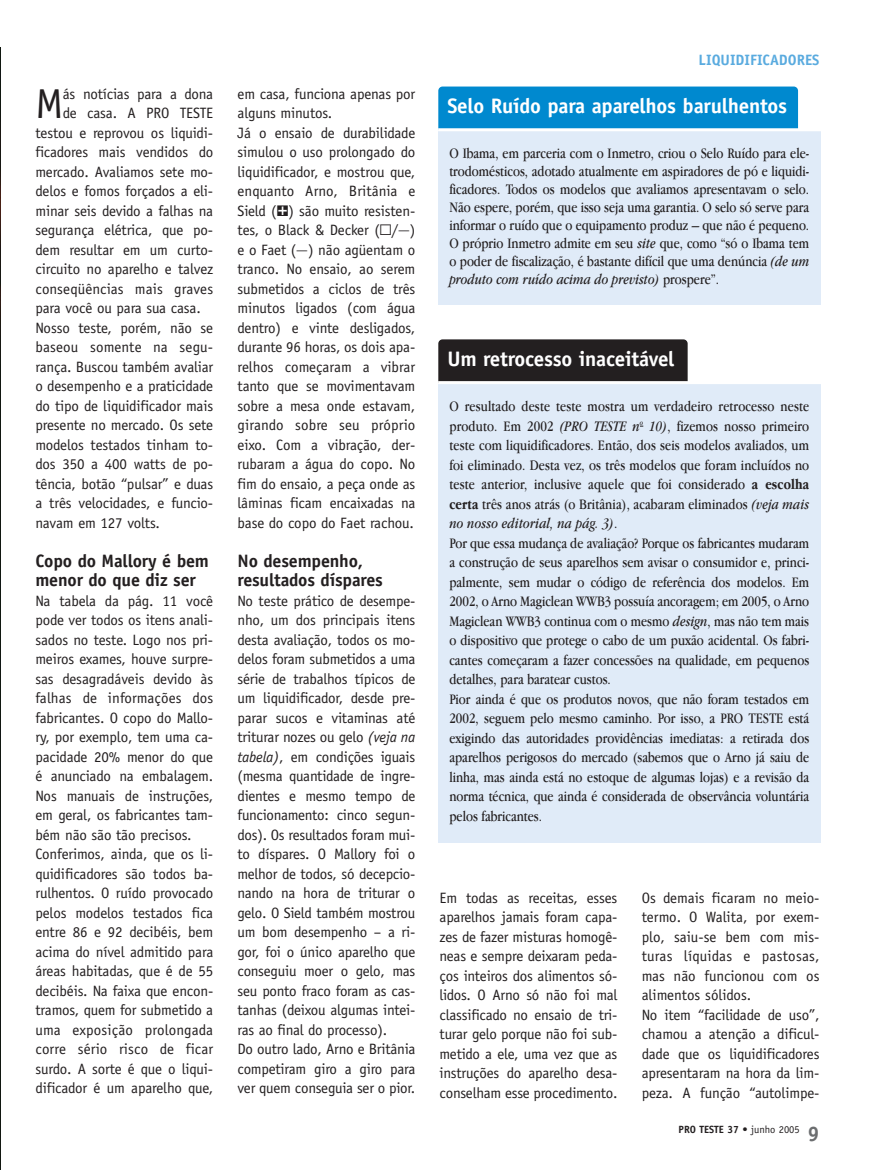
<style>
.page{position:relative;width:872px;height:1170px;background:#fff}
.page>*{position:absolute;margin:0;border:0;box-sizing:border-box;transform-origin:0 0}
.t1{font:41.85px "Officina Sans";color:#231f20}
.t2{font:700 21px "Officina Sans";letter-spacing:-.01em;color:#fff}
.t3{font:700 21px "Officina Sans";color:#6c6e70}
.t4{font:700 18px/19.5px "Officina Sans";letter-spacing:-.01em;color:#231f20}
.t5{font:15px/19.5px "Officina Sans";letter-spacing:-.01em;color:#231f20}
.t6{font:15px/19.5px "Apple Garamond";color:#231f20;text-align:justify}
.t7{font:15px "Officina Sans";letter-spacing:.01em;color:#231f20}
.t8{font:700 15px "Officina Sans";color:#5aabdf}
.t9{font:700 10.5px "Officina Sans";color:#231f20}
.s1{font-style:italic}
.s2{font-weight:700}
.s3{font-weight:400}
</style>
<div class="page">
<img style="left:0;top:48px;width:1px;height:1122px">
<div style="left:438px;top:87px;width:360px;height:51px;background:#0089cf;border-radius:4px"></div>
<div style="left:438px;top:130px;width:383px;height:175px;background:#e0ebf8"></div>
<hr style="left:438px;top:128px;width:383px;height:3px;background:#fff">
<div style="left:438px;top:339px;width:249px;height:52px;background:#231f20;border-radius:4px"></div>
<div style="left:438px;top:383px;width:383px;height:460px;background:#e0ebf8"></div>
<hr style="left:438px;top:381px;width:383px;height:3px;background:#fff">
<h1 class="t1" style="left:35px;top:88px;width:29px">M</h1>
<p class="t5" style="left:63px;top:85px;width:152px">ás notícias para a dona</p>
<p class="t5" style="left:63px;top:105px;width:152px">de casa. A PRO TESTE</p>
<p class="t5" style="left:35px;top:124px;width:179px">testou e reprovou os liquidi-</p>
<p class="t5" style="left:35px;top:144px;width:179px">ficadores mais vendidos do</p>
<p class="t5" style="left:35px;top:163px;width:179px">mercado. Avaliamos sete mo-</p>
<p class="t5" style="left:35px;top:183px;width:179px">delos e fomos forçados a eli-</p>
<p class="t5" style="left:35px;top:202px;width:179px">minar seis devido a falhas na</p>
<p class="t5" style="left:35px;top:222px;width:179px">segurança elétrica, que po-</p>
<p class="t5" style="left:35px;top:241px;width:179px">dem resultar em um curto-</p>
<p class="t5" style="left:35px;top:261px;width:179px">circuito no aparelho e talvez</p>
<p class="t7" style="left:35px;top:283px;width:179px">conseqüências mais graves</p>
<p class="t5" style="left:35px;top:300px;width:167px">para você ou para sua casa.</p>
<p class="t5" style="left:35px;top:319px;width:179px">Nosso teste, porém, não se</p>
<p class="t7" style="left:35px;top:342px;width:179px">baseou somente na segu-</p>
<p class="t5" style="left:35px;top:358px;width:179px">rança. Buscou também avaliar</p>
<p class="t5" style="left:35px;top:378px;width:179px">o desempenho e a praticidade</p>
<p class="t5" style="left:35px;top:397px;width:179px">do tipo de liquidificador mais</p>
<p class="t5" style="left:35px;top:417px;width:179px">presente no mercado. Os sete</p>
<p class="t5" style="left:35px;top:436px;width:179px">modelos testados tinham to-</p>
<p class="t5" style="left:35px;top:456px;width:179px">dos 350 a 400 watts de po-</p>
<p class="t5" style="left:35px;top:475px;width:179px">tência, botão “pulsar” e duas</p>
<p class="t5" style="left:35px;top:495px;width:179px">a três velocidades, e funcio-</p>
<p class="t5" style="left:35px;top:514px;width:126px">navam em 127 volts.</p>
<p class="t4" style="left:35px;top:553px;width:175px">Copo do Mallory é bem menor do que diz ser</p>
<p class="t5" style="left:35px;top:592px;width:179px">Na tabela da pág. 11 você pode ver todos os itens anali&shy;sados no teste. Logo nos pri&shy;meiros exames, houve surpre&shy;sas desagradáveis devido às falhas de informações dos fabricantes. O copo do Mallo&shy;ry, por exemplo, tem uma ca&shy;pacidade 20% menor do que é anunciado na embalagem.<br>Nos manuais de instruções, em geral, os fabricantes tam&shy;bém não são tão precisos.<br>Conferimos, ainda, que os li&shy;quidificadores são todos ba&shy;rulhentos. O ruído provocado pelos modelos testados fica entre 86 e 92 decibéis, bem acima do nível admitido para áreas habitadas, que é de 55 decibéis. Na faixa que encon&shy;tramos, quem for submetido a uma exposição prolongada corre sério risco de ficar surdo. A sorte é que o liqui&shy;dificador é um aparelho que,</p>
<p class="t5" style="left:237px;top:85px;width:179px">em casa, funciona apenas por alguns minutos.<br>Já o ensaio de durabilidade simulou o uso prolongado do liquidificador, e mostrou que, enquanto Arno, Britânia e<br>Sield ( ) são muito resisten&shy;tes, o Black &amp; Decker ( / ) e o Faet ( ) não agüentam o tranco. No ensaio, ao serem submetidos a ciclos de três minutos ligados (com água dentro) e vinte desligados, durante 96 horas, os dois apa&shy;relhos começaram a vibrar tanto que se movimentavam sobre a mesa onde estavam, girando sobre seu próprio eixo. Com a vibração, der&shy;rubaram a água do copo. No fim do ensaio, a peça onde as lâminas ficam encaixadas na base do copo do Faet rachou.</p>
<p class="t4" style="left:237px;top:553px;width:147px">No desempenho, resultados díspares</p>
<p class="t5" style="left:237px;top:592px;width:179px">No teste prático de desempe&shy;nho, um dos principais itens desta avaliação, todos os mo&shy;delos foram submetidos a uma série de trabalhos típicos de um liquidificador, desde pre&shy;parar sucos e vitaminas até triturar nozes ou gelo <span class="s1">(veja na tabela)</span>, em condições iguais (mesma quantidade de ingre&shy;dientes e mesmo tempo de funcionamento: cinco segun&shy;dos). Os resultados foram mui&shy;to díspares. O Mallory foi o melhor de todos, só decepcio&shy;nando na hora de triturar o gelo. O Sield também mostrou um bom desempenho – a ri&shy;gor, foi o único aparelho que conseguiu moer o gelo, mas seu ponto fraco foram as cas&shy;tanhas (deixou algumas intei&shy;ras ao final do processo).<br>Do outro lado, Arno e Britânia competiram giro a giro para ver quem conseguia ser o pior.</p>
<p class="t8" style="left:698px;top:54px;width:122px">LIQUIDIFICADORES</p>
<h2 class="t2" style="left:447px;top:98px;width:341px">Selo Ruído para aparelhos barulhentos</h2>
<p class="t6" style="left:449px;top:146px;width:361px;line-height:18px">O Ibama, em parceria com o Inmetro, criou o Selo Ruído para ele&shy;trodomésticos, adotado atualmente em aspiradores de pó e liquidi&shy;ficadores. Todos os modelos que avaliamos apresentavam o selo.<br>Não espere, porém, que isso seja uma garantia. O selo só serve para informar o ruído que o equipamento produz – que não é pequeno.<br>O próprio Inmetro admite em seu <span class="s1">site</span> que, como “só o Ibama tem o poder de fiscalização, é bastante difícil que uma denúncia <span class="s1">(de um produto com ruído acima do previsto)</span> prospere”.</p>
<h2 class="t2" style="left:447px;top:351px;width:229px">Um retrocesso inaceitável</h2>
<p class="t6" style="left:449px;top:398px;width:361px;text-align:left">O resultado deste teste mostra um verdadeiro retrocesso neste produto. Em 2002 <span class="s1">(PRO TESTE n</span><sup>o</sup> <span class="s1">10)</span>, fizemos nosso primeiro teste com liquidificadores. Então, dos seis modelos avaliados, um foi eliminado. Desta vez, os três modelos que foram incluídos no teste anterior, inclusive aquele que foi considerado <span class="s2">a escolha certa</span> três anos atrás (o Britânia), acabaram eliminados <span class="s1">(veja mais no nosso editorial, na pág. 3)</span>.<br>Por que essa mudança de avaliação? Porque os fabricantes mudaram a construção de seus aparelhos sem avisar o consumidor e, princi&shy;palmente, sem mudar o código de referência dos modelos. Em 2002, o Arno Magiclean WWB3 possuía ancoragem; em 2005, o Arno Magiclean WWB3 continua com o mesmo <span class="s1">design</span>, mas não tem mais o dispositivo que protege o cabo de um puxão acidental. Os fabri&shy;cantes começaram a fazer concessões na qualidade, em pequenos detalhes, para baratear custos.<br>Pior ainda é que os produtos novos, que não foram testados em 2002, seguem pelo mesmo caminho. Por isso, a PRO TESTE está exigindo das autoridades providências imediatas: a retirada dos aparelhos perigosos do mercado (sabemos que o Arno já saiu de linha, mas ainda está no estoque de algumas lojas) e a revisão da norma técnica, que ainda é considerada de observância voluntária pelos fabricantes.</p>
<p class="t5" style="left:439px;top:889px;width:179px;text-align:justify">Em todas as receitas, esses aparelhos jamais foram capa&shy;zes de fazer misturas homogê&shy;neas e sempre deixaram peda&shy;ços inteiros dos alimentos só&shy;lidos. O Arno só não foi mal classificado no ensaio de tri&shy;turar gelo porque não foi sub&shy;metido a ele, uma vez que as instruções do aparelho desa&shy;conselham esse procedimento.</p>
<p class="t5" style="left:641px;top:889px;width:179px">Os demais ficaram no meio&shy;termo. O Walita, por exem&shy;plo, saiu-se bem com mis&shy;turas líquidas e pastosas, mas não funcionou com os alimentos sólidos.<br>No item “facilidade de uso”, chamou a atenção a dificul&shy;dade que os liquidificadores apresentaram na hora da lim&shy;peza. A função “autolimpe-</p>
<p class="t9" style="left:678px;top:1126px;width:123px">PRO TESTE 37 <span class="s3">• junho 2005</span></p>
<h2 class="t3" style="left:807px;top:1126px;width:13px">9</h2>
</div>
